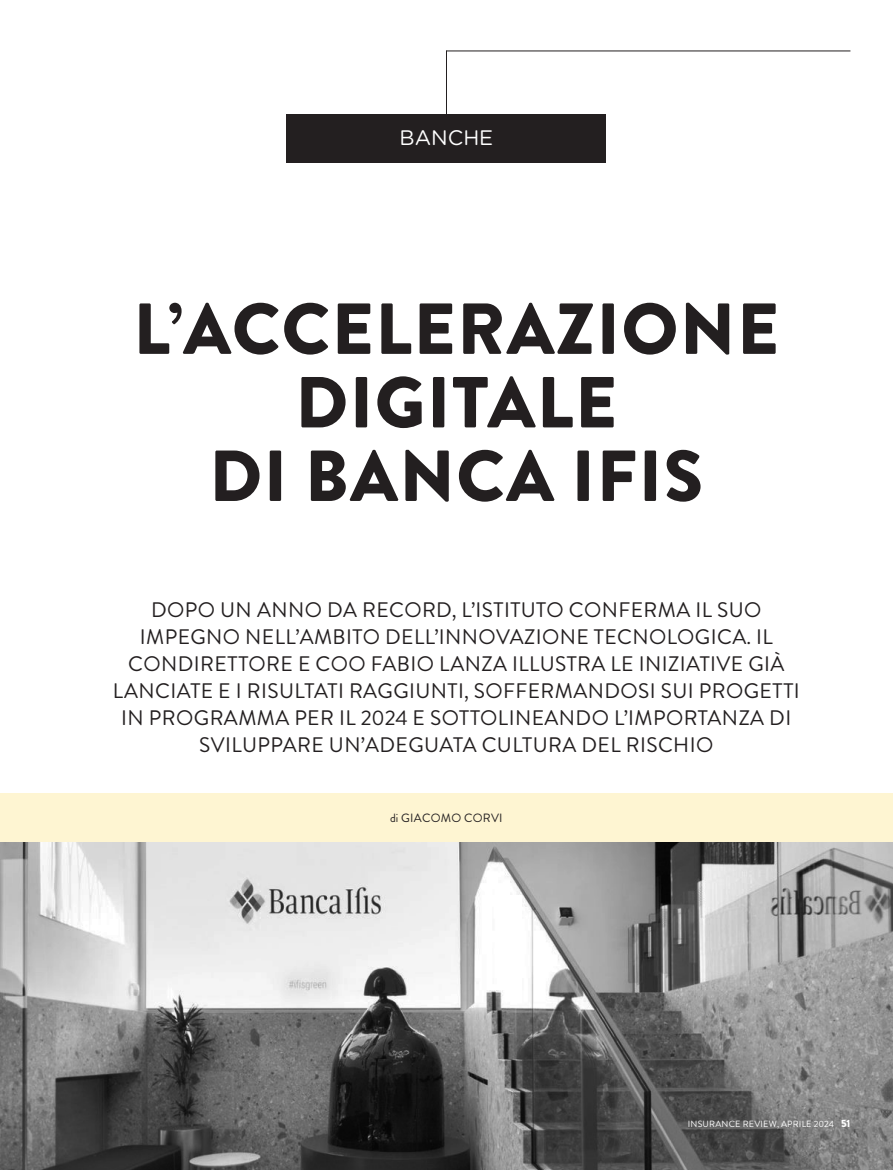
<style>
.page{position:relative;width:893px;height:1170px;background:#fff}
.page>*{position:absolute;margin:0;border:0;box-sizing:border-box;transform-origin:0 0}
.t1{font:900 72px/73.5px "Brandon Grotesque";letter-spacing:.02em;color:#231f20;text-align:center}
.t2{font:21px/27px "Brandon Grotesque";letter-spacing:.02em;color:#231f20;text-align:center}
.t3{font:21px "Gotham Rounded";color:#fff}
.t4{font:12px "Brandon Grotesque";letter-spacing:.02em;color:#231f20}
.t5{font:9px "Brandon Grotesque";letter-spacing:.02em;color:#fff}
.s1{font-weight:900;font-size:10.5px}
</style>
<div class="page">
<div style="left:287px;top:114px;width:319px;height:48px;background:#231f20"></div>
<hr style="left:446px;top:51px;width:1px;height:96px;background:#231f20">
<hr style="left:446px;top:51px;width:404px;height:1px;background:#231f20">
<div style="left:0;top:793px;width:893px;height:49px;background:#fef5d2"></div>
<img style="left:0;top:842px;width:893px;height:327px">
<p class="t3" style="left:400px;top:123px;width:95px">BANCHE</p>
<p class="t1" style="left:133px;top:293px;width:647px">L’ACCELERAZIONE<br>DIGITALE</p>
<p class="t1" style="left:209px;top:440px;width:495px">DI BANCA IFIS</p>
<p class="t2" style="left:113px;top:596px;width:688px">DOPO UN ANNO DA RECORD, L’ISTITUTO CONFERMA IL SUO IMPEGNO NELL’AMBITO DELL’INNOVAZIONE TECNOLOGICA. IL CONDIRETTORE E COO FABIO LANZA ILLUSTRA LE INIZIATIVE GIÀ LANCIATE E I RISULTATI RAGGIUNTI, SOFFERMANDOSI SUI PROGETTI IN PROGRAMMA PER IL 2024 E SOTTOLINEANDO L’IMPORTANZA DI SVILUPPARE UN’ADEGUATA CULTURA DEL RISCHIO</p>
<p class="t4" style="left:390px;top:809px;width:114px">di GIACOMO CORVI</p>
<p class="t5" style="left:688px;top:1117px;width:164px">INSURANCE REVIEW, APRILE 2024 <span class="s1">51</span></p>
</div>
